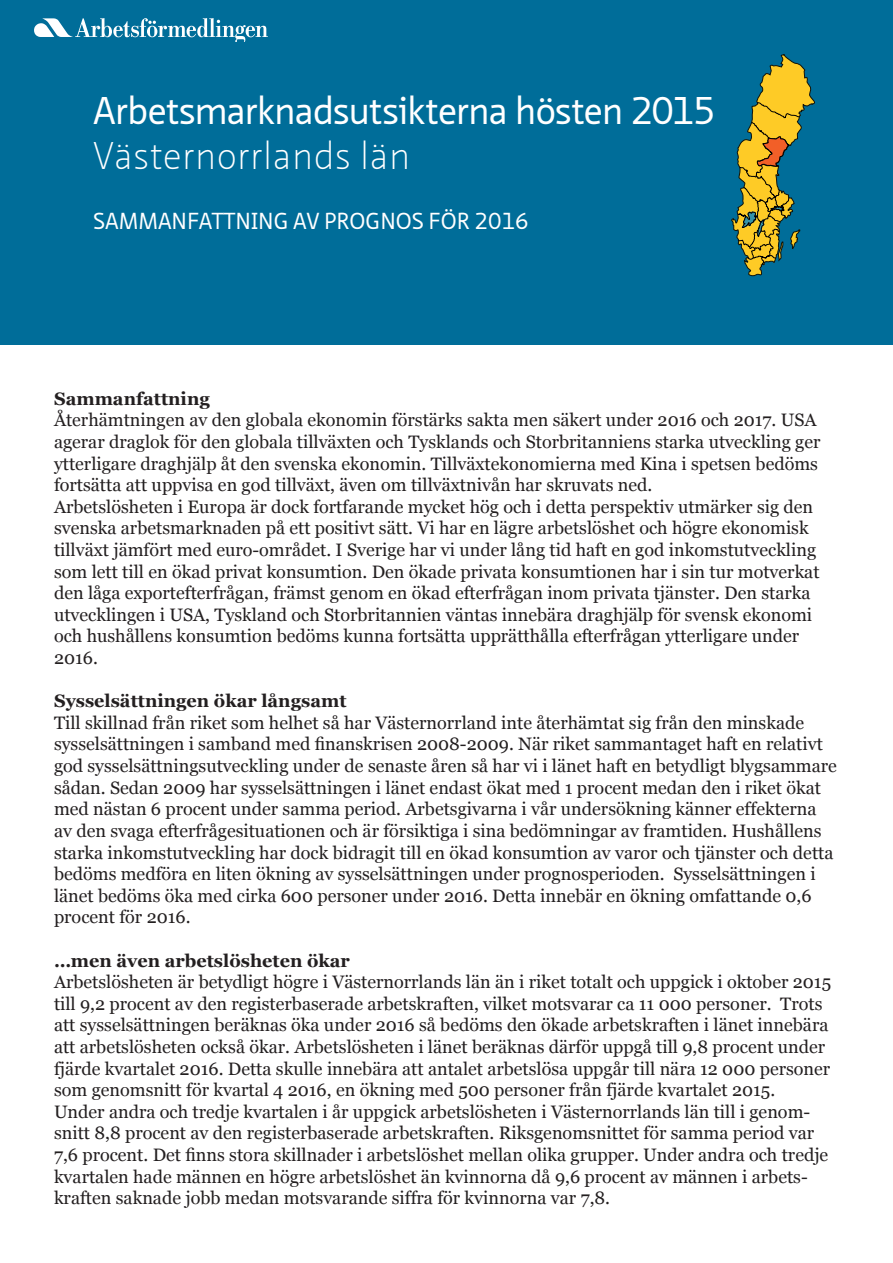
<style>
.page{position:relative;width:893px;height:1263px;background:#fff}
.page>*{position:absolute;margin:0;border:0;box-sizing:border-box;transform-origin:0 0}
.t1{font:37.5px "Neue Sans Pro";letter-spacing:-.025em;color:#fff}
.t2{font:100 37.5px "Neue Sans Pro";color:#fff}
.t3{font:22.5px "Neue Sans Pro";color:#fff}
.t4{font:18px/21.6px "Georgia";color:#231f20}
.t5{font:700 18px "Georgia";color:#231f20}
</style>
<div class="page">
<div style="left:0;top:0;width:893px;height:344px;background:#006d99"></div>
<svg style="left:731px;top:54px;width:84px;height:222px"></svg>
<svg style="left:34px;top:18px;width:234px;height:23px"></svg>
<h1 class="t1" style="left:93px;top:86px;width:624px">Arbetsmarknadsutsikterna hösten 2015</h1>
<h1 class="t2" style="left:93px;top:131px;width:319px">Västernorrlands län</h1>
<p class="t3" style="left:93px;top:206px;width:437px">Sammanfattning av Prognos för 2016</p>
<p class="t5" style="left:54px;top:387px;width:157px">Sammanfattning</p>
<p class="t4" style="left:54px;top:410px;width:768px">Återhämtningen av den globala ekonomin förstärks sakta men säkert under 2016 och 2017. USA agerar draglok för den globala tillväxten och Tysklands och Storbritanniens starka utveckling ger ytterligare draghjälp åt den svenska ekonomin. Tillväxtekonomierna med Kina i spetsen bedöms fortsätta att uppvisa en god tillväxt, även om tillväxtnivån har skruvats ned.<br>Arbetslösheten i Europa är dock fortfarande mycket hög och i detta perspektiv utmärker sig den svenska arbetsmarknaden på ett positivt sätt. Vi har en lägre arbetslöshet och högre ekonomisk tillväxt jämfört med euro-området. I Sverige har vi under lång tid haft en god inkomstutveckling som lett till en ökad privat konsumtion. Den ökade privata konsumtionen har i sin tur motverkat den låga exportefterfrågan, främst genom en ökad efterfrågan inom privata tjänster. Den starka utvecklingen i USA, Tyskland och Storbritannien väntas innebära draghjälp för svensk ekonomi och hushållens konsumtion bedöms kunna fortsätta upprätthålla efterfrågan ytterligare under 2016.</p>
<p class="t5" style="left:54px;top:689px;width:294px">Sysselsättningen ökar långsamt</p>
<p class="t4" style="left:54px;top:712px;width:784px">Till skillnad från riket som helhet så har Västernorrland inte återhämtat sig från den minskade sysselsättningen i samband med finanskrisen 2008-2009. När riket sammantaget haft en relativt god sysselsättningsutveckling under de senaste åren så har vi i länet haft en betydligt blygsammare sådan. Sedan 2009 har sysselsättningen i länet endast ökat med 1 procent medan den i riket ökat med nästan 6 procent under samma period. Arbetsgivarna i vår undersökning känner effekterna av den svaga efterfrågesituationen och är försiktiga i sina bedömningar av framtiden. Hushållens starka inkomstutveckling har dock bidragit till en ökad konsumtion av varor och tjänster och detta bedöms medföra en liten ökning av sysselsättningen under prognosperioden. Sysselsättningen i länet bedöms öka med cirka 600 personer under 2016. Detta innebär en ökning omfattande 0,6 procent för 2016.</p>
<p class="t5" style="left:54px;top:949px;width:297px">…men även arbetslösheten ökar</p>
<p class="t4" style="left:54px;top:971px;width:779px">Arbetslösheten är betydligt högre i Västernorrlands län än i riket totalt och uppgick i oktober 2015 till 9,2 procent av den registerbaserade arbetskraften, vilket motsvarar ca 11 000 personer. Trots att sysselsättningen beräknas öka under 2016 så bedöms den ökade arbetskraften i länet innebära att arbetslösheten också ökar. Arbetslösheten i länet beräknas därför uppgå till 9,8 procent under fjärde kvartalet 2016. Detta skulle innebära att antalet arbetslösa uppgår till nära 12 000 personer som genomsnitt för kvartal 4 2016, en ökning med 500 personer från fjärde kvartalet 2015.<br>Under andra och tredje kvartalen i år uppgick arbetslösheten i Västernorrlands län till i genom&shy;snitt 8,8 procent av den registerbaserade arbetskraften. Riksgenomsnittet för samma period var 7,6 procent. Det finns stora skillnader i arbetslöshet mellan olika grupper. Under andra och tredje kvartalen hade männen en högre arbetslöshet än kvinnorna då 9,6 procent av männen i arbets&shy;kraften saknade jobb medan motsvarande siffra för kvinnorna var 7,8.</p>
</div>
